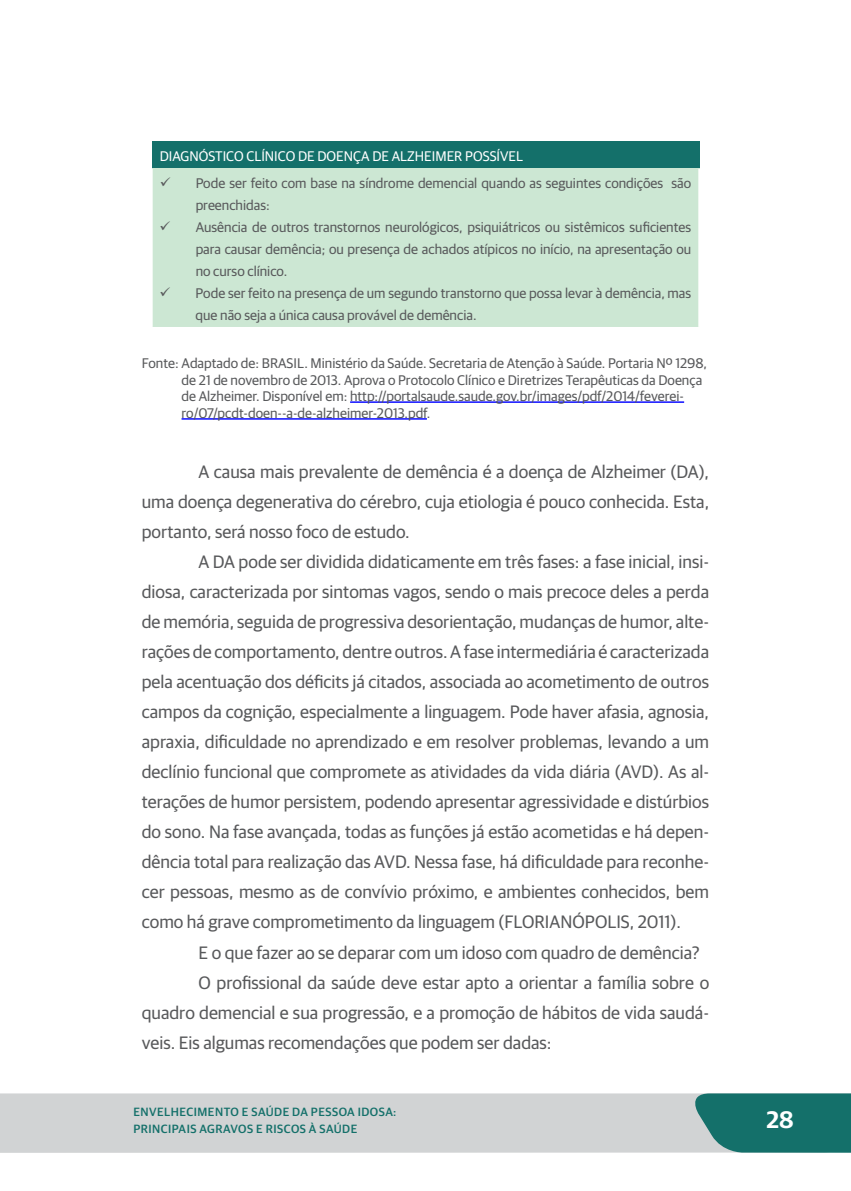
<style>
.page{position:relative;width:851px;height:1191px;background:#fff}
.page>*{position:absolute;margin:0;border:0;box-sizing:border-box;transform-origin:0 0}
.t1{font:600 24px "Guardian Sans";color:#fff}
.t2{font:18px/30px "Guardian Sans";color:#58595b;text-align:justify}
.t3{font:14px/22px "Guardian Sans";color:#58595b}
.t4{font:14px "Guardian Sans";color:#fff}
.t5{font:500 12px/17.6px "Guardian Sans";letter-spacing:.04em;color:#14706a}
</style>
<div class="page">
<div style="left:0;top:1093px;width:685px;height:59px;background:#d1d3d4"></div>
<svg style="left:685px;top:1093px;width:165px;height:60px"></svg>
<hr style="left:350px;top:401px;width:334px;height:2px;background:#00f">
<hr style="left:181px;top:418px;width:246px;height:1px;background:#00f">
<div style="left:152px;top:142px;width:547px;height:27px;background:#14706a"></div>
<div style="left:152px;top:169px;width:547px;height:159px;background:#cce7d3"></div>
<hr style="left:151px;top:169px;width:2px;height:158px;background:#fff">
<hr style="left:698px;top:169px;width:2px;height:158px;background:#fff">
<hr style="left:151px;top:327px;width:549px;height:2px;background:#fff">
<p class="t4" style="left:160px;top:146px;width:365px">DIAGNÓSTICO CLÍNICO DE DOENÇA DE ALZHEIMER POSSÍVEL</p>
<p class="t3" style="left:196px;top:171px;width:497px;text-indent:-36px">✓ Pode ser feito com base na síndrome demencial quando as seguintes condições são preenchidas:</p>
<p class="t3" style="left:196px;top:215px;width:497px;text-align:justify;text-indent:-36px">✓ Ausência de outros transtornos neurológicos, psiquiátricos ou sistêmicos suficientes para causar demência; ou presença de achados atípicos no início, na apresentação ou no curso clínico.</p>
<p class="t3" style="left:196px;top:281px;width:497px;text-indent:-36px">✓ Pode ser feito na presença de um segundo transtorno que possa levar à demência, mas que não seja a única causa provável de demência.</p>
<p class="t3" style="left:181px;top:353px;width:527px;line-height:16.8px;text-indent:-40px">Fonte: Adaptado de: BRASIL. Ministério da Saúde. Secretaria de Atenção à Saúde. Portaria Nº 1298, de 21 de novembro de 2013. Aprova o Protocolo Clínico e Diretrizes Terapêuticas da Doença de Alzheimer. Disponível em: http://portalsaude.saude.gov.br/images/pdf/2014/feverei&shy;ro/07/pcdt-doen--a-de-alzheimer-2013.pdf.</p>
<p class="t2" style="left:142px;top:455px;width:568px;text-indent:57px">A causa mais prevalente de demência é a doença de Alzheimer (DA), uma doença degenerativa do cérebro, cuja etiologia é pouco conhecida. Esta, portanto, será nosso foco de estudo.</p>
<p class="t2" style="left:142px;top:545px;width:568px;text-indent:57px">A DA pode ser dividida didaticamente em três fases: a fase inicial, insi&shy;diosa, caracterizada por sintomas vagos, sendo o mais precoce deles a perda de memória, seguida de progressiva desorientação, mudanças de humor, alte&shy;rações de comportamento, dentre outros. A fase intermediária é caracterizada pela acentuação dos déficits já citados, associada ao acometimento de outros campos da cognição, especialmente a linguagem. Pode haver afasia, agnosia, apraxia, dificuldade no aprendizado e em resolver problemas, levando a um declínio funcional que compromete as atividades da vida diária (AVD). As al&shy;terações de humor persistem, podendo apresentar agressividade e distúrbios do sono. Na fase avançada, todas as funções já estão acometidas e há depen&shy;dência total para realização das AVD. Nessa fase, há dificuldade para reconhe&shy;cer pessoas, mesmo as de convívio próximo, e ambientes conhecidos, bem como há grave comprometimento da linguagem (FLORIANÓPOLIS, 2011).</p>
<p class="t2" style="left:198px;top:936px;width:502px">E o que fazer ao se deparar com um idoso com quadro de demência?</p>
<p class="t2" style="left:198px;top:966px;width:512px">O profissional da saúde deve estar apto a orientar a família sobre o</p>
<p class="t2" style="left:142px;top:996px;width:568px">quadro demencial e sua progressão, e a promoção de hábitos de vida saudá-</p>
<p class="t2" style="left:142px;top:1026px;width:411px">veis. Eis algumas recomendações que podem ser dadas:</p>
<p class="t5" style="left:133px;top:1101px;width:264px">ENVELHECIMENTO E SAÚDE DA PESSOA IDOSA:<br>PRINCIPAIS AGRAVOS E RISCOS À SAÚDE</p>
<h1 class="t1" style="left:766px;top:1101px;width:29px">28</h1>
</div>
